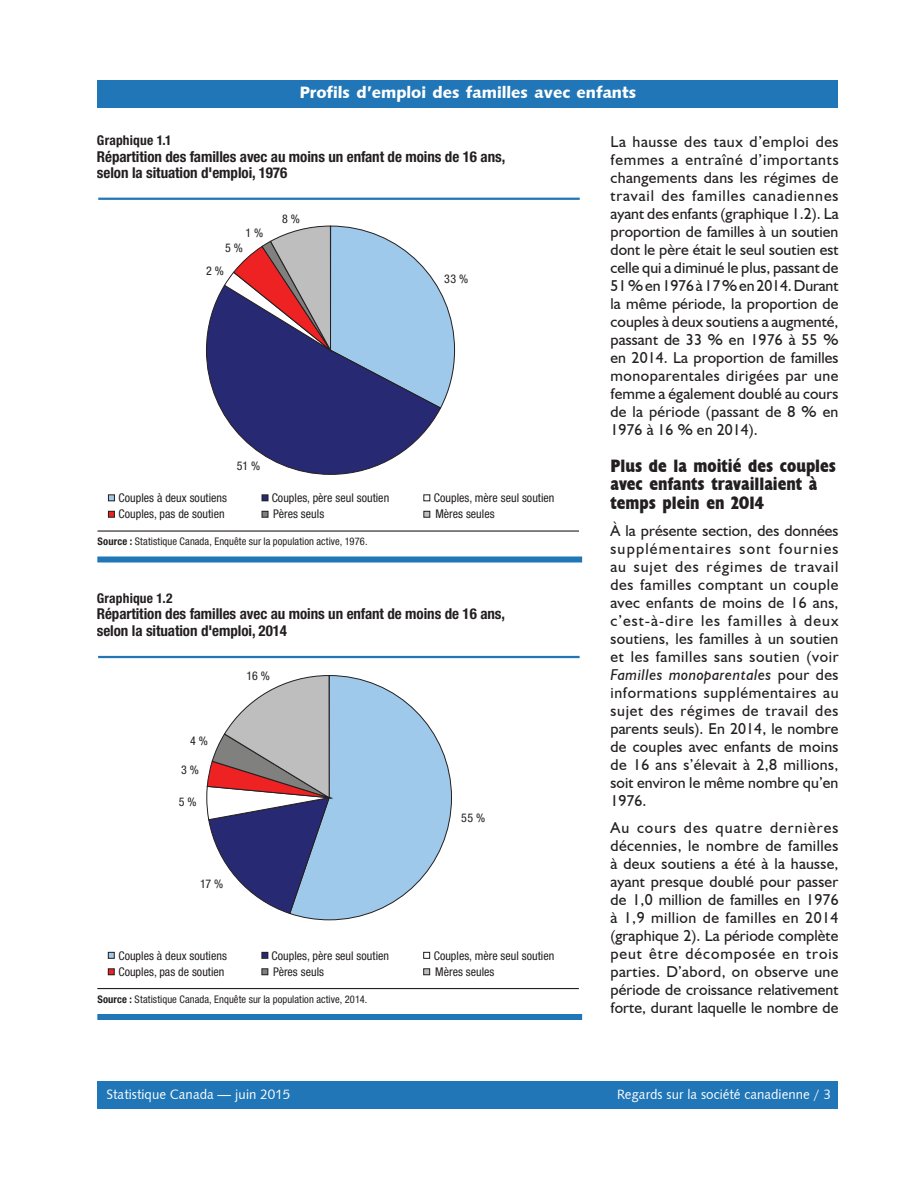
<style>
.page{position:relative;width:918px;height:1188px;background:#fff}
.page>*{position:absolute;margin:0;border:0;box-sizing:border-box;transform-origin:0 0}
.ART-subhead{font:700 condensed 18px/18.8px "Humanist 521 BT Xtra";color:#231f20}
.t1{font:16.5px "Humanist 531 BT Black A";color:#fff}
.BodyText{font:15.75px/18px "Humanist 521 BT";letter-spacing:.005em;color:#231f20;text-align:justify}
.t2{font:700 condensed 15px/16.5px "Helvetica Neue LT Std";letter-spacing:-.005em;color:#231f20}
.PG-footer-R{font:13.5px "Humanist 531 BT Roman A";color:#fff}
.t3{font:700 condensed 13.5px "Helvetica Neue LT Std";letter-spacing:.015em;color:#231f20}
.t4{font:condensed 12px "Helvetica Neue LT Std";letter-spacing:.005em;color:#231f20}
.t5{font:condensed 10.5px "Helvetica Neue LT Std";letter-spacing:.01em;color:#231f20}
.s1{font-weight:700}
.s2{font-style:italic}
</style>
<div class="page">
<div style="left:98px;top:80px;width:740px;height:28px;background:#2076b7"></div>
<div style="left:98px;top:1081px;width:740px;height:27px;background:#2076b7"></div>
<div style="left:97px;top:556px;width:485px;height:6px;background:#2076b7"></div>
<svg style="left:206px;top:285px;width:235px;height:190px"></svg>
<svg style="left:224px;top:225px;width:231px;height:184px;background:#8c91b4"></svg>
<div style="left:108px;top:494px;width:7px;height:7px;border:1px solid #231f20"></div>
<div style="left:262px;top:494px;width:6px;height:7px;border:1px solid #231f20"></div>
<div style="left:108px;top:511px;width:7px;height:7px;border:1px solid #231f20"></div>
<div style="left:262px;top:511px;width:6px;height:7px;border:1px solid #231f20"></div>
<div style="left:423px;top:511px;width:7px;height:7px;border:1px solid #231f20"></div>
<hr style="left:98px;top:198px;width:482px;height:2px;background:#2076b7">
<hr style="left:98px;top:530px;width:481px;height:2px;background:#231f20">
<div style="left:97px;top:1014px;width:485px;height:6px;background:#2076b7"></div>
<hr style="left:98px;top:656px;width:482px;height:2px;background:#2076b7">
<svg style="left:206px;top:675px;width:246px;height:246px"></svg>
<div style="left:108px;top:952px;width:7px;height:7px;border:1px solid #231f20"></div>
<div style="left:262px;top:952px;width:6px;height:7px;border:1px solid #231f20"></div>
<div style="left:423px;top:952px;width:7px;height:7px;border:1px solid #231f20"></div>
<div style="left:108px;top:968px;width:7px;height:7px;border:1px solid #231f20"></div>
<div style="left:262px;top:968px;width:6px;height:7px;border:1px solid #231f20"></div>
<div style="left:423px;top:968px;width:7px;height:7px;border:1px solid #231f20"></div>
<hr style="left:97px;top:988px;width:482px;height:1px;background:#231f20">
<p class="t1" style="left:300px;top:82px;width:338px">Profils d’emploi des familles avec enfants</p>
<p class="t3" style="left:97px;top:132px;width:76px">Graphique 1.1</p>
<p class="t2" style="left:97px;top:148px;width:410px">Répartition des familles avec au moins un enfant de moins de 16 ans, selon la situation d'emploi, 1976</p>
<p class="t4" style="left:245px;top:226px;width:19px">1 %</p>
<p class="t4" style="left:225px;top:241px;width:19px">5 %</p>
<p class="t4" style="left:206px;top:264px;width:19px">2 %</p>
<p class="t4" style="left:282px;top:212px;width:19px">8 %</p>
<p class="t4" style="left:237px;top:459px;width:25px">51 %</p>
<p class="t4" style="left:444px;top:272px;width:25px">33 %</p>
<p class="t4" style="left:119px;top:491px;width:110px">Couples à deux soutiens</p>
<p class="t4" style="left:272px;top:491px;width:119px">Couples, père seul soutien</p>
<p class="t4" style="left:434px;top:491px;width:122px">Couples, mère seul soutien</p>
<p class="t4" style="left:119px;top:507px;width:108px">Couples, pas de soutien</p>
<p class="t4" style="left:273px;top:507px;width:52px">Pères seuls</p>
<p class="t4" style="left:435px;top:507px;width:61px">Mères seules</p>
<p class="t5" style="left:98px;top:535px;width:272px"><span class="s1">Source :</span> Statistique Canada, Enquête sur la population active, 1976.</p>
<p class="t3" style="left:97px;top:590px;width:77px">Graphique 1.2</p>
<p class="t2" style="left:97px;top:605px;width:410px">Répartition des familles avec au moins un enfant de moins de 16 ans, selon la situation d'emploi, 2014</p>
<p class="t4" style="left:190px;top:734px;width:19px">4 %</p>
<p class="t4" style="left:181px;top:763px;width:19px">3 %</p>
<p class="t4" style="left:179px;top:795px;width:19px">5 %</p>
<p class="t4" style="left:247px;top:668px;width:25px">16 %</p>
<p class="t4" style="left:200px;top:876px;width:25px">17 %</p>
<p class="t4" style="left:461px;top:810px;width:25px">55 %</p>
<p class="t4" style="left:118px;top:949px;width:110px">Couples à deux soutiens</p>
<p class="t4" style="left:272px;top:949px;width:119px">Couples, père seul soutien</p>
<p class="t4" style="left:434px;top:949px;width:122px">Couples, mère seul soutien</p>
<p class="t4" style="left:118px;top:965px;width:108px">Couples, pas de soutien</p>
<p class="t4" style="left:273px;top:965px;width:52px">Pères seuls</p>
<p class="t4" style="left:435px;top:965px;width:61px">Mères seules</p>
<p class="t5" style="left:97px;top:993px;width:272px"><span class="s1">Source :</span> Statistique Canada, Enquête sur la population active, 2014.</p>
<p class="BodyText" style="left:610px;top:132px;width:230px">La hausse des taux d’emploi des femmes a entraîné d’importants changements dans les régimes de travail des familles canadiennes ayant des enfants (graphique 1.2). La proportion de familles à un soutien dont le père était le seul soutien est celle qui a diminué le plus, passant de 51% en 1976 à 17% en 2014. Durant la même période, la proportion de couples à deux soutiens a augmenté, passant de 33 % en 1976 à 55 % en 2014. La proportion de familles monoparentales dirigées par une femme a également doublé au cours de la période (passant de 8 % en 1976 à 16 % en 2014).</p>
<p class="ART-subhead" style="left:610px;top:456px;width:227px">Plus de la moitié des couples avec enfants travaillaient à temps plein en 2014</p>
<p class="BodyText" style="left:610px;top:522px;width:230px">À la présente section, des données supplémentaires sont fournies au sujet des régimes de travail des familles comptant un couple avec enfants de moins de 16 ans, c’est-à-dire les familles à deux soutiens, les familles à un soutien et les familles sans soutien (voir <span class="s2">Familles monoparentales</span> pour des informations supplémentaires au sujet des régimes de travail des parents seuls). En 2014, le nombre de couples avec enfants de moins de 16 ans s’élevait à 2,8 millions, soit environ le même nombre qu’en 1976.</p>
<p class="BodyText" style="left:610px;top:819px;width:230px">Au cours des quatre dernières décennies, le nombre de familles à deux soutiens a été à la hausse, ayant presque doublé pour passer de 1,0 million de familles en 1976 à 1,9 million de familles en 2014 (graphique 2). La période complète peut être décomposée en trois parties. D’abord, on observe une période de croissance relativement forte, durant laquelle le nombre de</p>
<p class="PG-footer-R" style="left:106px;top:1086px;width:185px">Statistique Canada — juin 2015</p>
<p class="PG-footer-R" style="left:617px;top:1086px;width:215px">Regards sur la société canadienne / 3</p>
</div>
